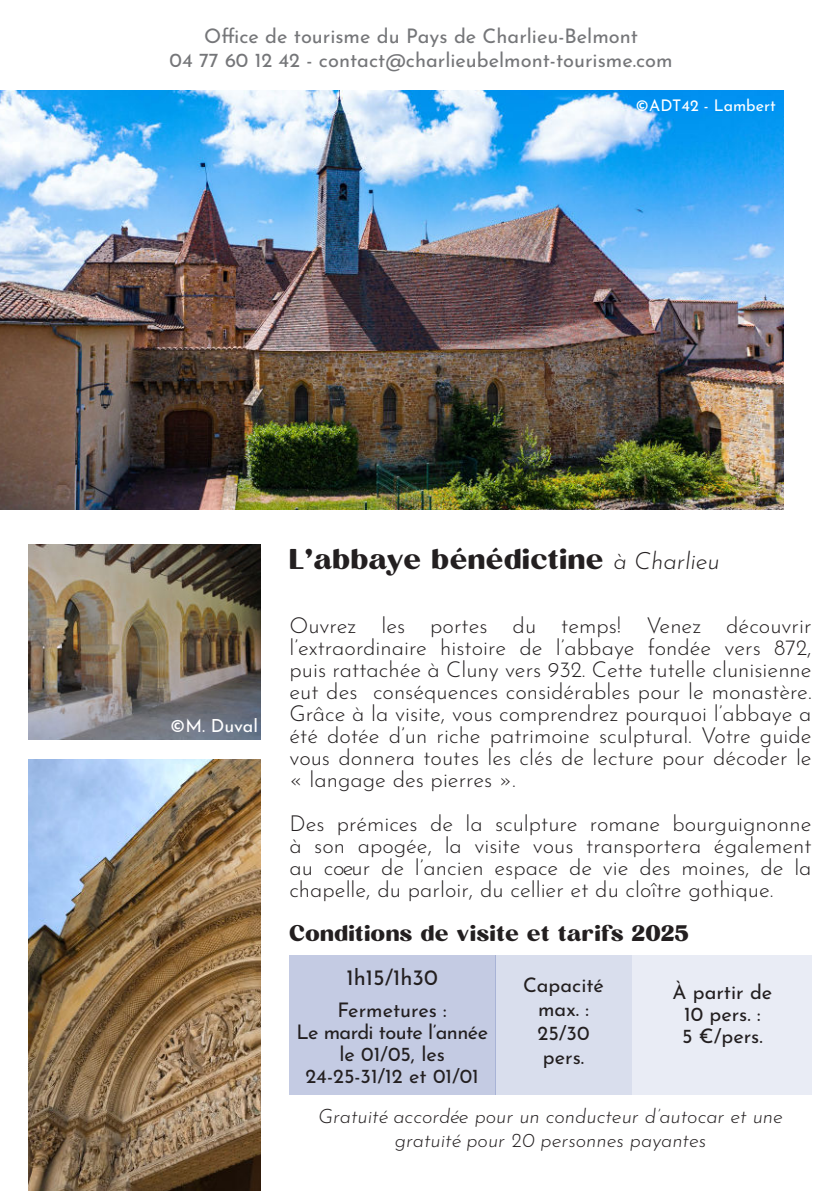
<style>
.page{position:relative;width:840px;height:1191px;background:#fff}
.page>*{position:absolute;margin:0;border:0;box-sizing:border-box;transform-origin:0 0}
.t1{font:28px "Milgran";letter-spacing:.01em;color:#231f20}
.t2{font:300 22px/22px "Josefin Sans";color:#231f20;text-align:justify}
.t3{font:22px "Milgran";color:#231f20}
.t4{font:22px "Josefin Sans";color:#231f20}
.t5{font:20px/22px "Josefin Sans";color:#231f20;text-align:center}
.t6{font:20px/24px "Josefin Sans";color:#757679;text-align:center}
.t7{font:italic 300 20px/24px "Josefin Sans";color:#231f20;text-align:center}
.t8{font:18px "Josefin Sans";color:#fff}
.t9{font:16px "Josefin Sans";color:#fff}
.s1{font-family:"Josefin Sans";font-weight:300;font-style:italic;font-size:24px}
</style>
<div class="page">
<img style="left:0;top:91px;width:782px;height:418px">
<img style="left:28px;top:544px;width:233px;height:195px">
<img style="left:28px;top:759px;width:233px;height:432px">
<div style="left:289px;top:954px;width:206px;height:140px;background:#c4cbe3"></div>
<div style="left:495px;top:954px;width:136px;height:140px;background:#d9deed"></div>
<div style="left:631px;top:954px;width:179px;height:140px;background:#e9ecf5"></div>
<p class="t6" style="left:169px;top:23px;width:504px">Office de tourisme du Pays de Charlieu-Belmont<br>04 77 60 12 42 - contact@charlieubelmont-tourisme.com</p>
<p class="t9" style="left:635px;top:99px;width:142px">©ADT42 - Lambert</p>
<p class="t8" style="left:170px;top:712px;width:89px">©M. Duval</p>
<p class="t1" style="left:289px;top:543px;width:432px">L’abbaye bénédictine <span class="s1">à Charlieu</span></p>
<p class="t2" style="left:289px;top:615px;width:523px">Ouvrez les portes du temps! Venez découvrir l’extraordinaire histoire de l’abbaye fondée vers 872, puis rattachée à Cluny vers 932. Cette tutelle clunisienne eut des conséquences considérables pour le monastère.<br>Grâce à la visite, vous comprendrez pourquoi l’abbaye a été dotée d’un riche patrimoine sculptural. Votre guide vous donnera toutes les clés de lecture pour décoder le « langage des pierres ».</p>
<p class="t2" style="left:289px;top:813px;width:523px">Des prémices de la sculpture romane bourguignonne à son apogée, la visite vous transportera également au coeur de l’ancien espace de vie des moines, de la chapelle, du parloir, du cellier et du cloître gothique.</p>
<p class="t3" style="left:289px;top:920px;width:401px">Conditions de visite et tarifs 2025</p>
<p class="t4" style="left:346px;top:960px;width:93px">1h15/1h30</p>
<p class="t5" style="left:296px;top:997px;width:193px">Fermetures :<br>Le mardi toute l’année le 01/05, les<br>24-25-31/12 et 01/01</p>
<p class="t5" style="left:522px;top:971px;width:82px;line-height:24px">Capacité max. :<br>25/30 pers.</p>
<p class="t5" style="left:672px;top:979px;width:101px">À partir de<br>10 pers. :<br>5 €/pers.</p>
<p class="t7" style="left:318px;top:1105px;width:466px">Gratuité accordée pour un conducteur d’autocar et une gratuité pour 20 personnes payantes</p>
</div>
